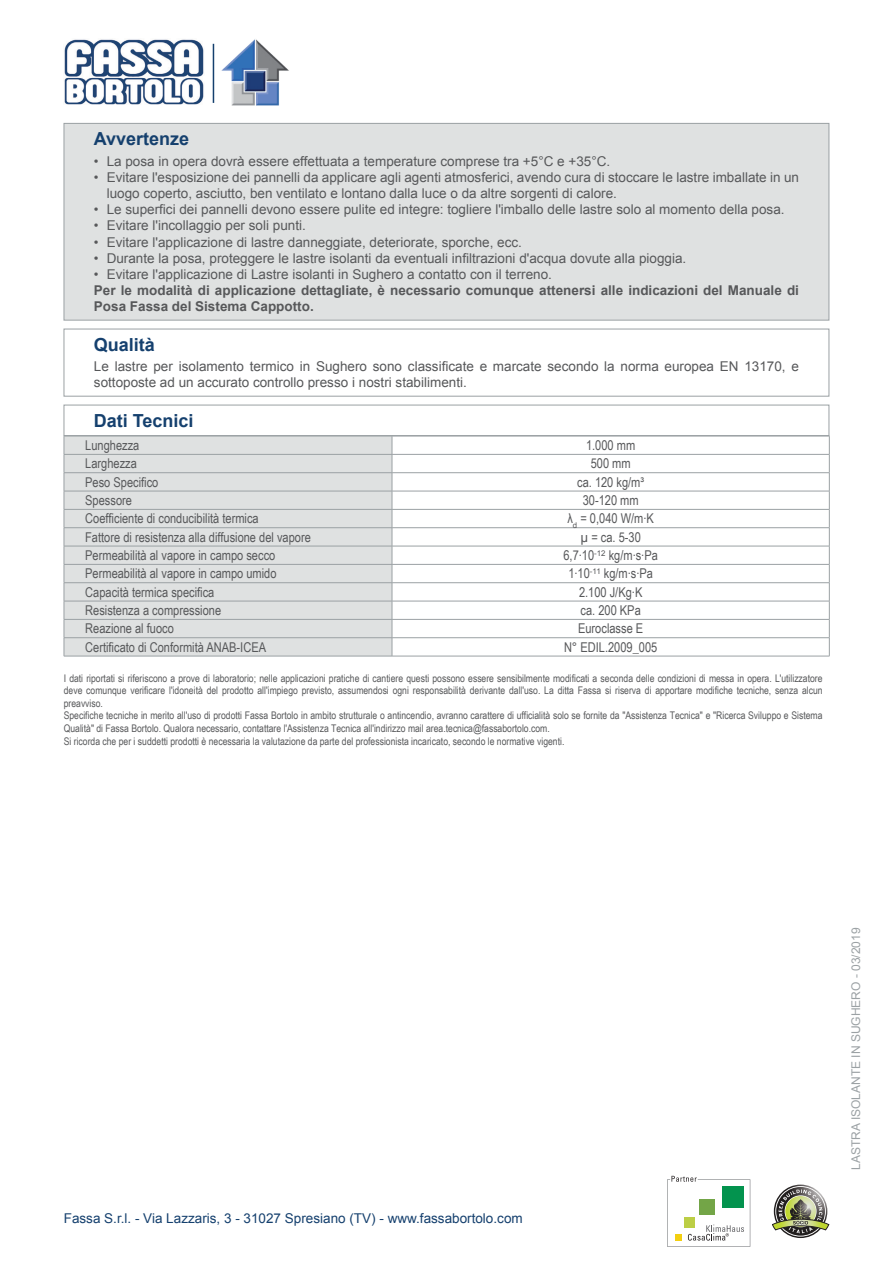
<style>
.page{position:relative;width:893px;height:1263px;background:#fff}
.page>*{position:absolute;margin:0;border:0;box-sizing:border-box;transform-origin:0 0}
.cella_layout{font:700 18px "Arial";color:#15406e}
.cella_layout-2{font:13.5px/16.2px "Arial";color:#57585a}
.cella_layout-3{font:13.5px "Arial Narrow";color:#57585a}
.cella_layout-4{font:700 13.5px/16.2px "Arial";color:#57585a}
.t1{font:13.5px "Arial";color:#15406e}
.t2{font:12px "Arial";color:#9ba1a4}
.cella_layout-5{font:10.5px/12.6px "Arial Narrow";color:#57585a}
.s1{font-weight:400}
</style>
<div class="page">
<svg style="left:667px;top:1176px;width:83px;height:71px"></svg>
<svg style="left:772px;top:1186px;width:57px;height:50px"></svg>
<img style="left:64px;top:39px;width:140px;height:66px">
<hr style="left:213px;top:44px;width:1px;height:59px;background:#15406e">
<img style="left:221px;top:39px;width:68px;height:67px">
<div style="left:64px;top:123px;width:765px;height:197px;background:#dfe1e1"></div>
<div style="left:64px;top:123px;width:765px;height:197px;border:1px solid #9ba1a4"></div>
<div style="left:64px;top:329px;width:765px;height:67px;border:1px solid #9ba1a4"></div>
<div style="left:64px;top:405px;width:765px;height:31px;border:1px solid #9ba1a4"></div>
<div style="left:65px;top:437px;width:327px;height:219px;background:#dfe1e1"></div>
<hr style="left:64px;top:436px;width:328px;height:1px;background:#9ba1a4">
<hr style="left:392px;top:436px;width:437px;height:1px;background:#9ba1a4">
<hr style="left:64px;top:454px;width:328px;height:1px;background:#9ba1a4">
<hr style="left:392px;top:454px;width:437px;height:1px;background:#9ba1a4">
<hr style="left:64px;top:472px;width:328px;height:1px;background:#9ba1a4">
<hr style="left:392px;top:472px;width:437px;height:1px;background:#9ba1a4">
<hr style="left:64px;top:491px;width:328px;height:1px;background:#9ba1a4">
<hr style="left:392px;top:491px;width:437px;height:1px;background:#9ba1a4">
<hr style="left:64px;top:509px;width:328px;height:1px;background:#9ba1a4">
<hr style="left:392px;top:509px;width:437px;height:1px;background:#9ba1a4">
<hr style="left:64px;top:527px;width:328px;height:1px;background:#9ba1a4">
<hr style="left:392px;top:527px;width:437px;height:1px;background:#9ba1a4">
<hr style="left:64px;top:546px;width:328px;height:1px;background:#9ba1a4">
<hr style="left:392px;top:546px;width:437px;height:1px;background:#9ba1a4">
<hr style="left:64px;top:564px;width:328px;height:1px;background:#9ba1a4">
<hr style="left:392px;top:564px;width:437px;height:1px;background:#9ba1a4">
<hr style="left:64px;top:582px;width:328px;height:1px;background:#9ba1a4">
<hr style="left:392px;top:582px;width:437px;height:1px;background:#9ba1a4">
<hr style="left:64px;top:601px;width:328px;height:1px;background:#9ba1a4">
<hr style="left:392px;top:601px;width:437px;height:1px;background:#9ba1a4">
<hr style="left:64px;top:619px;width:328px;height:1px;background:#9ba1a4">
<hr style="left:392px;top:619px;width:437px;height:1px;background:#9ba1a4">
<hr style="left:64px;top:637px;width:328px;height:1px;background:#9ba1a4">
<svg style="left:64px;top:436px;width:1px;height:220px"></svg>
<hr style="left:64px;top:656px;width:328px;height:1px;background:#9ba1a4">
<hr style="left:392px;top:637px;width:437px;height:1px;background:#9ba1a4">
<svg style="left:392px;top:436px;width:1px;height:220px"></svg>
<svg style="left:829px;top:436px;width:1px;height:220px"></svg>
<hr style="left:392px;top:656px;width:437px;height:1px;background:#9ba1a4">
<p class="cella_layout" style="left:94px;top:127px;width:97px">Avvertenze</p>
<p class="cella_layout-2" style="left:94px;top:153px;width:518px">• La posa in opera dovrà essere effettuata a temperature comprese tra +5°C e +35°C.</p>
<p class="cella_layout-2" style="left:107px;top:169px;width:694px;text-indent:-13px">• Evitare l'esposizione dei pannelli da applicare agli agenti atmosferici, avendo cura di stoccare le lastre imballate in un luogo coperto, asciutto, ben ventilato e lontano dalla luce o da altre sorgenti di calore.</p>
<p class="cella_layout-2" style="left:94px;top:202px;width:692px">• Le superfici dei pannelli devono essere pulite ed integre: togliere l'imballo delle lastre solo al momento della posa.</p>
<p class="cella_layout-2" style="left:94px;top:218px;width:213px">• Evitare l'incollaggio per soli punti.</p>
<p class="cella_layout-2" style="left:94px;top:234px;width:430px">• Evitare l'applicazione di lastre danneggiate, deteriorate, sporche, ecc.</p>
<p class="cella_layout-2" style="left:94px;top:250px;width:594px">• Durante la posa, proteggere le lastre isolanti da eventuali infiltrazioni d'acqua dovute alla pioggia.</p>
<p class="cella_layout-4" style="left:94px;top:267px;width:707px"><span class="s1">• Evitare l'applicazione di Lastre isolanti in Sughero a contatto con il terreno.<br></span>Per le modalità di applicazione dettagliate, è necessario comunque attenersi alle indicazioni del Manuale di<br>Posa Fassa del Sistema Cappotto.</p>
<p class="cella_layout" style="left:94px;top:332px;width:63px">Qualità</p>
<p class="cella_layout-2" style="left:94px;top:359px;width:707px">Le lastre per isolamento termico in Sughero sono classificate e marcate secondo la norma europea EN 13170, e sottoposte ad un accurato controllo presso i nostri stabilimenti.</p>
<p class="cella_layout" style="left:94px;top:408px;width:101px">Dati Tecnici</p>
<p class="cella_layout-3" style="left:85px;top:435px;width:56px">Lunghezza</p>
<p class="cella_layout-3" style="left:586px;top:435px;width:51px">1.000 mm</p>
<p class="cella_layout-3" style="left:85px;top:454px;width:53px">Larghezza</p>
<p class="cella_layout-3" style="left:591px;top:454px;width:41px">500 mm</p>
<p class="cella_layout-3" style="left:85px;top:472px;width:75px">Peso Specifico</p>
<p class="cella_layout-3" style="left:577px;top:472px;width:69px">ca. 120 kg/m³</p>
<p class="cella_layout-3" style="left:85px;top:490px;width:48px">Spessore</p>
<p class="cella_layout-3" style="left:583px;top:490px;width:57px">30-120 mm</p>
<p class="cella_layout-3" style="left:85px;top:509px;width:175px">Coefficiente di conducibilità termica</p>
<p class="cella_layout-3" style="left:567px;top:509px;width:88px">λ<sub>d</sub> = 0,040 W/m∙K</p>
<p class="cella_layout-3" style="left:85px;top:527px;width:227px">Fattore di resistenza alla diffusione del vapore</p>
<p class="cella_layout-3" style="left:580px;top:527px;width:62px">µ = ca. 5-30</p>
<p class="cella_layout-3" style="left:85px;top:545px;width:192px">Permeabilità al vapore in campo secco</p>
<p class="cella_layout-3" style="left:563px;top:545px;width:96px">6,7∙10<sup>-12</sup> kg/m∙s∙Pa</p>
<p class="cella_layout-3" style="left:85px;top:564px;width:193px">Permeabilità al vapore in campo umido</p>
<p class="cella_layout-3" style="left:568px;top:564px;width:86px">1∙10<sup>-11</sup> kg/m∙s∙Pa</p>
<p class="cella_layout-3" style="left:85px;top:582px;width:131px">Capacità termica specifica</p>
<p class="cella_layout-3" style="left:579px;top:582px;width:65px">2.100 J/Kg∙K</p>
<p class="cella_layout-3" style="left:85px;top:600px;width:137px">Resistenza a compressione</p>
<p class="cella_layout-3" style="left:580px;top:600px;width:62px">ca. 200 KPa</p>
<p class="cella_layout-3" style="left:85px;top:619px;width:90px">Reazione al fuoco</p>
<p class="cella_layout-3" style="left:578px;top:619px;width:67px">Euroclasse E</p>
<p class="cella_layout-3" style="left:85px;top:637px;width:182px">Certificato di Conformità ANAB-ICEA</p>
<p class="cella_layout-3" style="left:564px;top:637px;width:95px">N° EDIL.2009_005</p>
<p class="cella_layout-5" style="left:64px;top:671px;width:760px">I dati riportati si riferiscono a prove di laboratorio; nelle applicazioni pratiche di cantiere questi possono essere sensibilmente modificati a seconda delle condizioni di messa in opera. L'utilizzatore deve comunque verificare l'idoneità del prodotto all'impiego previsto, assumendosi ogni responsabilità derivante dall'uso. La ditta Fassa si riserva di apportare modifiche tecniche, senza alcun preavviso.<br>Specifiche tecniche in merito all'uso di prodotti Fassa Bortolo in ambito strutturale o antincendio, avranno carattere di ufficialità solo se fornite da "Assistenza Tecnica" e "Ricerca Sviluppo e Sistema Qualità" di Fassa Bortolo. Qualora necessario, contattare l'Assistenza Tecnica all'indirizzo mail area.tecnica@fassabortolo.com.<br>Si ricorda che per i suddetti prodotti è necessaria la valutazione da parte del professionista incaricato, secondo le normative vigenti.</p>
<p class="t1" style="left:64px;top:1209px;width:460px">Fassa S.r.l. - Via Lazzaris, 3 - 31027 Spresiano (TV) - www.fassabortolo.com</p>
<p class="t2" style="left:848px;top:1170px;width:244px;rotate:-90deg">LASTRA ISOLANTE IN SUGHERO - 03/2019</p>
</div>
